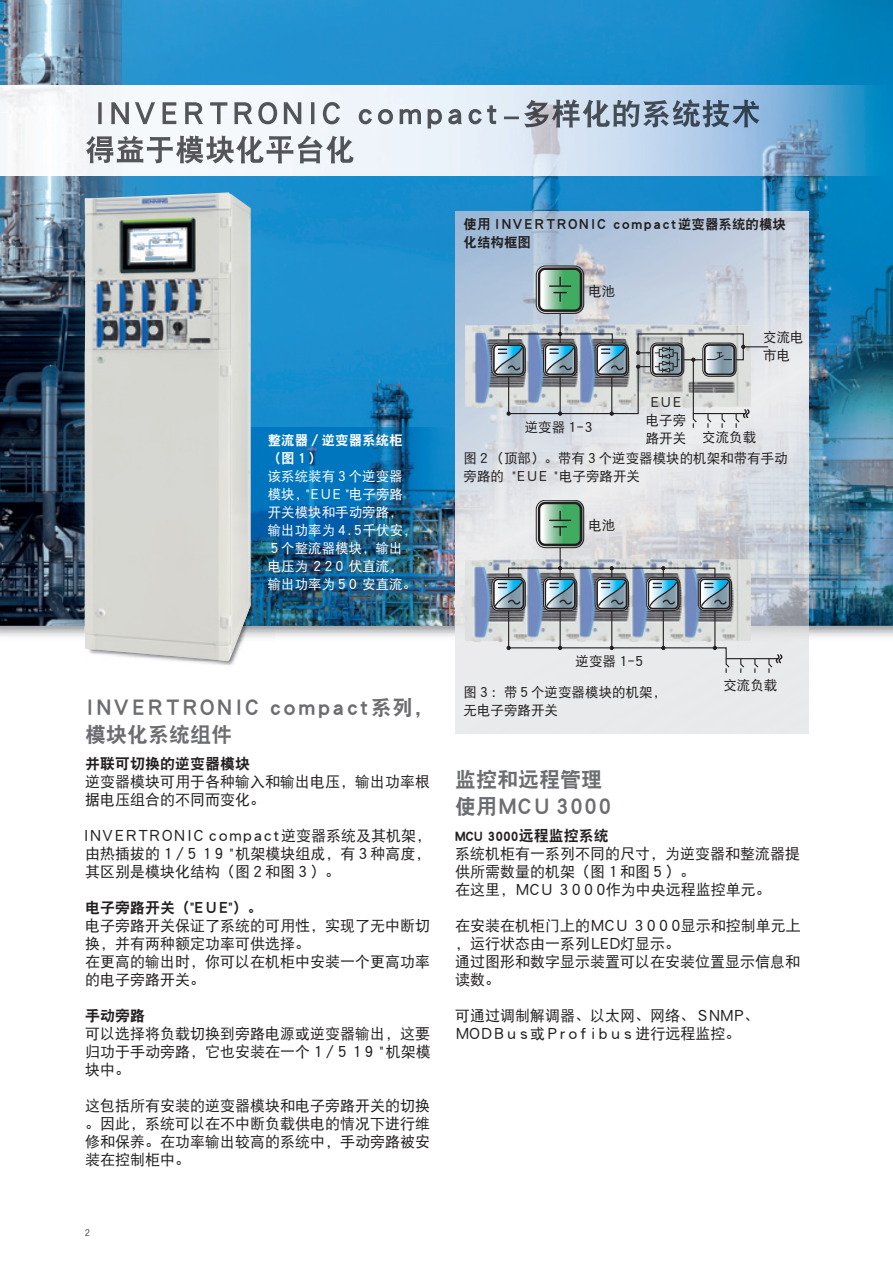
<style>
.page{position:relative;width:893px;height:1263px;background:#fff}
.page>*{position:absolute;margin:0;border:0;box-sizing:border-box;transform-origin:0 0}
.t1{font:21px/27px "DFP Hei W9";letter-spacing:-.18em;color:#6c6d70}
.t2{font:21px/27px "DFP Hei W9";color:#6c6d70}
.t3{font:15px/18px "DFP Hei W5";color:#231f20}
.t4{font:15px "DFP Hei W9";color:#231f20}
.t5{font:13.5px/18px "DFP Hei W5";color:#231f20}
.t6{font:13.5px/18px "DFP Hei W5";color:#fff}
.t7{font:13.5px/18px "DFP Hei W9";letter-spacing:-.18em;color:#231f20}
.t8{font:13.5px/18px "DFP Hei W9";color:#fff}
.t9{font:300 condensed 9.75px "Helvetica Neue LT Pro";color:#231f20}
</style>
<div class="page">
<img style="left:0;top:625px;width:893px;height:18px">
<img style="left:0;top:0;width:893px;height:625px">
<img style="left:0;top:85px;width:893px;height:90px">
<img style="left:275px;top:625px;width:179px;height:1px">
<img style="left:275px;top:427px;width:179px;height:198px">
<img style="left:251px;top:427px;width:24px;height:171px">
<img style="left:455px;top:211px;width:353px;height:522px">
<img style="left:465px;top:325px;width:286px;height:83px">
<img style="left:465px;top:559px;width:286px;height:83px">
<hr style="left:560px;top:310px;width:1px;height:38px;background:#231f20">
<div style="left:536px;top:266px;width:48px;height:47px;border:1px solid #231f20;border-radius:9px"></div>
<svg style="left:538px;top:267px;width:44px;height:45px"></svg>
<svg style="left:540px;top:270px;width:40px;height:39px"></svg>
<svg style="left:559px;top:277px;width:2px;height:8px"></svg>
<svg style="left:554px;top:292px;width:12px;height:9px"></svg>
<hr style="left:550px;top:285px;width:21px;height:2px;background:#231f20">
<div style="left:492px;top:343px;width:33px;height:33px;border:1px solid #231f20;border-radius:6px"></div>
<svg style="left:493px;top:344px;width:31px;height:31px"></svg>
<svg style="left:495px;top:332px;width:273px;height:96px"></svg>
<hr style="left:560px;top:544px;width:1px;height:104px;background:#231f20">
<div style="left:536px;top:500px;width:48px;height:48px;border:1px solid #231f20;border-radius:9px"></div>
<div style="left:538px;top:502px;width:44px;height:44px;background:#231f20;border-radius:7px"></div>
<svg style="left:540px;top:504px;width:40px;height:40px"></svg>
<svg style="left:550px;top:511px;width:21px;height:24px"></svg>
<div style="left:492px;top:577px;width:33px;height:34px;background:#838182;border-radius:6px"></div>
<div style="left:492px;top:577px;width:33px;height:34px;border:1px solid #231f20;border-radius:6px"></div>
<svg style="left:493px;top:578px;width:31px;height:32px"></svg>
<svg style="left:495px;top:566px;width:288px;height:107px"></svg>
<img style="left:186px;top:598px;width:89px;height:67px">
<img style="left:96px;top:625px;width:179px;height:1px">
<img style="left:85px;top:192px;width:166px;height:469px">
<img style="left:98px;top:102px;width:4px;height:22px">
<img style="left:112px;top:102px;width:165px;height:22px">
<img style="left:284px;top:102px;width:17px;height:22px">
<img style="left:311px;top:102px;width:3px;height:22px">
<img style="left:323px;top:102px;width:17px;height:22px">
<img style="left:359px;top:109px;width:13px;height:15px">
<img style="left:378px;top:109px;width:43px;height:15px">
<img style="left:428px;top:109px;width:34px;height:20px">
<img style="left:469px;top:109px;width:13px;height:15px">
<img style="left:487px;top:105px;width:9px;height:19px">
<svg style="left:504px;top:117px;width:15px;height:2px"></svg>
<img style="left:524px;top:99px;width:86px;height:29px">
<img style="left:86px;top:136px;width:87px;height:27px">
<p class="t8" style="left:268px;top:433px;width:136px">整流器／逆变器系统柜（图１）</p>
<p class="t6" style="left:268px;top:469px;width:151px">该系统装有３个逆变器模块，"ＥＵＥ "电子旁路开关模块和手动旁路，输出功率为４．５千伏安，<br>５个整流器模块，输出电压为２２０伏直流，输出功率为５０安直流。</p>
<p class="t7" style="left:464px;top:217px;width:324px">使用ＩＮＶＥＲＴＲＯＮＩＣ ｃｏｍｐａｃｔ逆变器系统的模块化结构框图</p>
<p class="t5" style="left:588px;top:283px;width:28px">电池</p>
<p class="t5" style="left:525px;top:420px;width:72px">逆变器１－３</p>
<p class="t5" style="left:646px;top:395px;width:42px">ＥＵＥ电子旁路开关</p>
<p class="t5" style="left:763px;top:330px;width:42px">交流电市电</p>
<p class="t5" style="left:702px;top:429px;width:55px">交流负载</p>
<p class="t5" style="left:464px;top:451px;width:326px">图２（顶部）。带有３个逆变器模块的机架和带有手动旁路的 "ＥＵＥ "电子旁路开关</p>
<p class="t5" style="left:588px;top:518px;width:28px">电池</p>
<h1 class="t1" style="left:79px;top:696px;width:356px">ＩＮＶＥＲＴＲＯＮＩＣ ｃｏｍｐａｃｔ系列，模块化系统组件</h1>
<p class="t4" style="left:85px;top:758px;width:166px">并联可切换的逆变器模块</p>
<p class="t3" style="left:85px;top:774px;width:346px">逆变器模块可用于各种输入和输出电压，输出功率根据电压组合的不同而变化。</p>
<p class="t3" style="left:85px;top:828px;width:348px;text-align:justify;text-indent:-6px">ＩＮＶＥＲＴＲＯＮＩＣ ｃｏｍｐａｃｔ逆变器系统及其机架，由热插拔的１／５ １９ "机架模块组成，有３种高度，其区别是模块化结构（图２和图３）。</p>
<p class="t4" style="left:85px;top:902px;width:179px">电子旁路开关（"ＥＵＥ"）。</p>
<p class="t3" style="left:85px;top:918px;width:346px">电子旁路开关保证了系统的可用性，实现了无中断切换，并有两种额定功率可供选择。<br>在更高的输出时，你可以在机柜中安装一个更高功率的电子旁路开关。</p>
<p class="t4" style="left:85px;top:1010px;width:61px">手动旁路</p>
<p class="t3" style="left:85px;top:1026px;width:347px;text-align:justify">可以选择将负载切换到旁路电源或逆变器输出，这要归功于手动旁路，它也安装在一个１／５ １９ "机架模块中。</p>
<p class="t3" style="left:85px;top:1098px;width:346px;text-align:justify">这包括所有安装的逆变器模块和电子旁路开关的切换。因此，系统可以在不中断负载供电的情况下进行维修和保养。在功率输出较高的系统中，手动旁路被安装在控制柜中。</p>
<p class="t9" style="left:85px;top:1227px;width:6px">2</p>
<p class="t5" style="left:575px;top:654px;width:72px">逆变器１－５</p>
<p class="t5" style="left:464px;top:685px;width:204px">图３：带５个逆变器模块的机架，无电子旁路开关</p>
<p class="t5" style="left:723px;top:678px;width:55px">交流负载</p>
<h1 class="t2" style="left:455px;top:768px;width:162px">监控和远程管理使用ＭＣＵ ３０００</h1>
<p class="t4" style="left:455px;top:830px;width:155px">MCU 3000远程监控系统</p>
<p class="t3" style="left:455px;top:846px;width:346px">系统机柜有一系列不同的尺寸，为逆变器和整流器提供所需数量的机架（图１和图５）。<br>在这里，ＭＣＵ ３０００作为中央远程监控单元。</p>
<p class="t3" style="left:455px;top:918px;width:347px">在安装在机柜门上的ＭＣＵ ３０００显示和控制单元上，运行状态由一系列ＬＥＤ灯显示。<br>通过图形和数字显示装置可以在安装位置显示信息和读数。</p>
<p class="t3" style="left:455px;top:1008px;width:306px">可通过调制解调器、以太网、网络、ＳＮＭＰ、<br>ＭＯＤＢｕｓ或Ｐｒｏｆｉｂｕｓ进行远程监控。</p>
</div>
